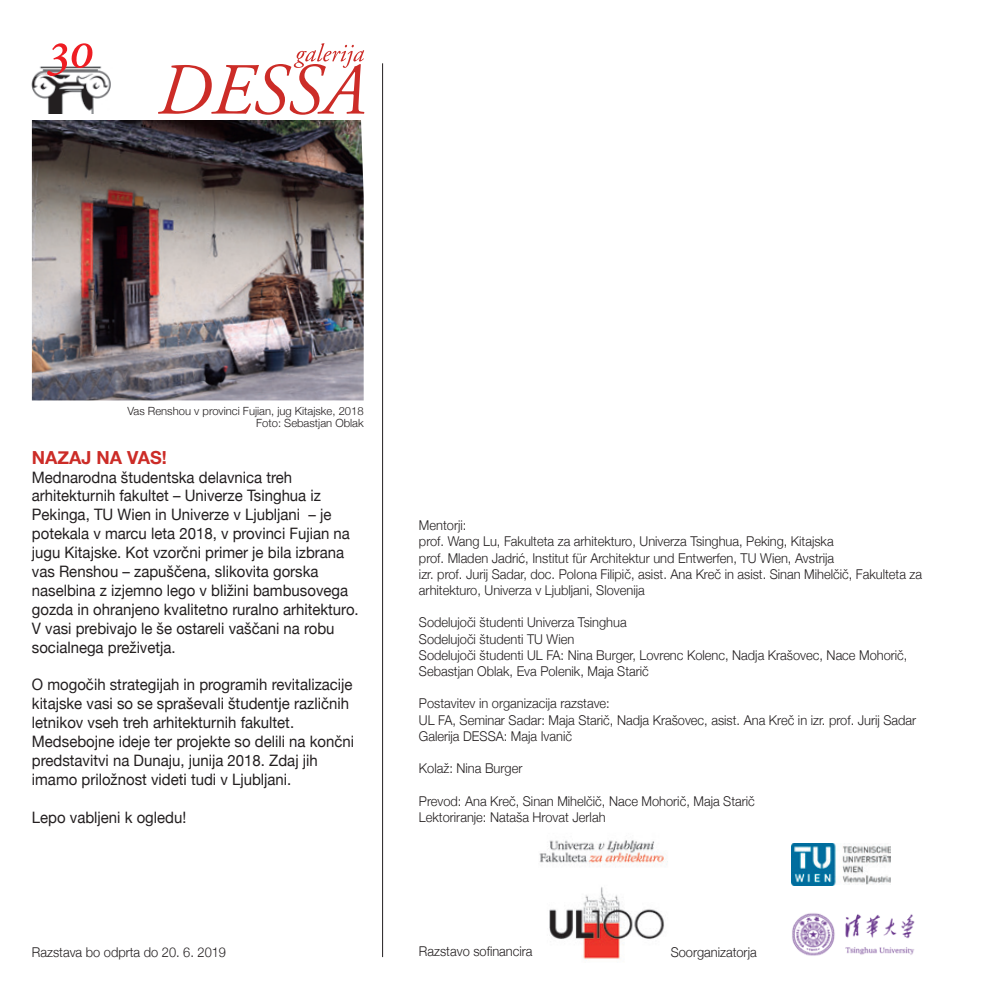
<style>
.page{position:relative;width:989px;height:989px;background:#fff}
.page>*{position:absolute;margin:0;border:0;box-sizing:border-box;transform-origin:0 0}
.t1{font:italic 500 52.88px "Minion Pro";color:#ee1d23}
.t2{font:700 18px "Helvetica Neue";color:#cc2c27}
.t3{font:15.75px/18.9px "Helvetica Neue";color:#231f20;scale:.95 1}
.t4{font:300 13.5px/16.2px "Helvetica Neue";color:#231f20;scale:.95 1}
.t5{font:300 11.25px/12.4px "Helvetica Neue";color:#231f20;text-align:right}
</style>
<div class="page">
<img style="left:32px;top:120px;width:332px;height:280px">
<img style="left:539px;top:840px;width:129px;height:119px">
<hr style="left:382px;top:63px;width:1px;height:894px;background:#231f20">
<img style="left:32px;top:67px;width:79px;height:46px">
<svg style="left:158px;top:43px;width:206px;height:72px"></svg>
<img style="left:792px;top:843px;width:98px;height:33px">
<img style="left:791px;top:876px;width:124px;height:80px">
<h1 class="t1" style="left:47px;top:14px;width:49px">30</h1>
<p class="t5" style="left:127px;top:404px;width:238px">Vas Renshou v provinci Fujian, jug Kitajske, 2018<br>Foto: Sebastjan Oblak</p>
<h2 class="t2" style="left:32px;top:443px;width:136px">NAZAJ NA VAS!</h2>
<p class="t3" style="left:32px;top:468px;width:345px">Mednarodna študentska delavnica treh arhitekturnih fakultet – Univerze Tsinghua iz Pekinga, TU Wien in Univerze v Ljubljani – je potekala v marcu leta 2018, v provinci Fujian na jugu Kitajske. Kot vzorčni primer je bila izbrana vas Renshou – zapuščena, slikovita gorska naselbina z izjemno lego v bližini bambusovega gozda in ohranjeno kvalitetno ruralno arhitekturo.<br>V vasi prebivajo le še ostareli vaščani na robu socialnega preživetja.</p>
<p class="t3" style="left:32px;top:676px;width:340px">O mogočih strategijah in programih revitalizacije kitajske vasi so se spraševali študentje različnih letnikov vseh treh arhitekturnih fakultet.<br>Medsebojne ideje ter projekte so delili na končni predstavitvi na Dunaju, junija 2018. Zdaj jih imamo priložnost videti tudi v Ljubljani.</p>
<p class="t3" style="left:32px;top:808px;width:164px">Lepo vabljeni k ogledu!</p>
<p class="t4" style="left:32px;top:942px;width:206px">Razstava bo odprta do 20. 6. 2019</p>
<p class="t4" style="left:419px;top:516px;width:531px">Mentorji:<br>prof. Wang Lu, Fakulteta za arhitekturo, Univerza Tsinghua, Peking, Kitajska<br>prof. Mladen Jadrić, Institut für Architektur und Entwerfen, TU Wien, Avstrija<br>izr. prof. Jurij Sadar, doc. Polona Filipič, asist. Ana Kreč in asist. Sinan Mihelčič, Fakulteta za arhitekturo, Univerza v Ljubljani, Slovenija</p>
<p class="t4" style="left:419px;top:613px;width:516px">Sodelujoči študenti Univerza Tsinghua<br>Sodelujoči študenti TU Wien<br>Sodelujoči študenti UL FA: Nina Burger, Lovrenc Kolenc, Nadja Krašovec, Nace Mohorič, Sebastjan Oblak, Eva Polenik, Maja Starič</p>
<p class="t4" style="left:419px;top:694px;width:525px">Postavitev in organizacija razstave:<br>UL FA, Seminar Sadar: Maja Starič, Nadja Krašovec, asist. Ana Kreč in izr. prof. Jurij Sadar<br>Galerija DESSA: Maja Ivanič</p>
<p class="t4" style="left:419px;top:759px;width:110px">Kolaž: Nina Burger</p>
<p class="t4" style="left:419px;top:791px;width:355px">Prevod: Ana Kreč, Sinan Mihelčič, Nace Mohorič, Maja Starič<br>Lektoriranje: Nataša Hrovat Jerlah</p>
<p class="t4" style="left:419px;top:942px;width:121px">Razstavo sofinancira</p>
<p class="t4" style="left:670px;top:943px;width:92px">Soorganizatorja</p>
</div>
